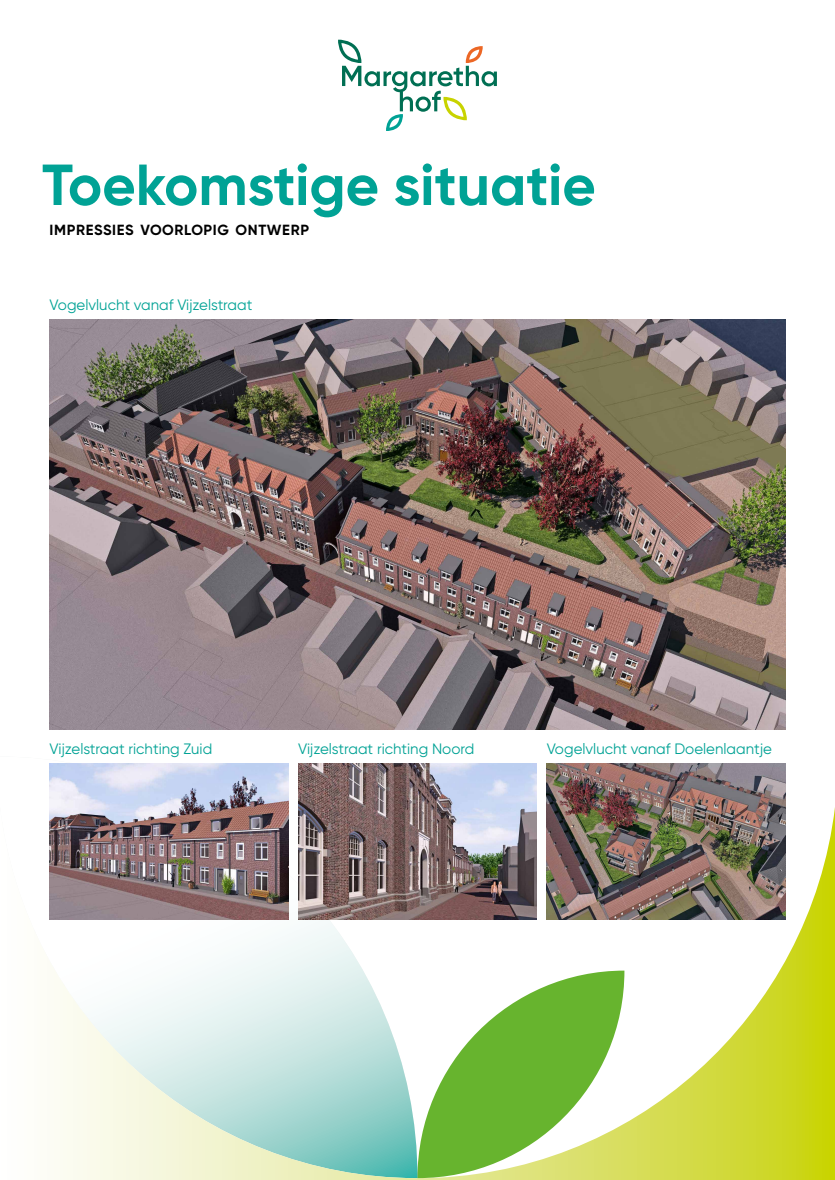
<style>
.page{position:relative;width:835px;height:1180px;background:#fff}
.page>*{position:absolute;margin:0;border:0;box-sizing:border-box;transform-origin:0 0}
.t1{font:700 57.75px "Gilroy";color:#00a295}
.t2{font:15.05px "Gilroy";color:#00a295}
.t3{font:700 14.7px "Gilroy";letter-spacing:.045em;color:#000}
</style>
<div class="page">
<svg style="left:49px;top:807px;width:785px;height:373px"></svg>
<svg style="left:417px;top:970px;width:207px;height:208px;fill:#67b42e"></svg>
<svg style="left:338px;top:40px;width:159px;height:91px"></svg>
<img style="left:50px;top:320px;width:735px;height:409px">
<img style="left:50px;top:764px;width:238px;height:155px">
<img style="left:298px;top:764px;width:238px;height:155px">
<img style="left:546px;top:764px;width:239px;height:155px">
<h1 class="t1" style="left:42px;top:149px;width:555px">Toekomstige situatie</h1>
<p class="t3" style="left:50px;top:221px;width:261px">IMPRESSIES VOORLOPIG ONTWERP</p>
<p class="t2" style="left:50px;top:295px;width:204px">Vogelvlucht vanaf Vijzelstraat</p>
<p class="t2" style="left:50px;top:739px;width:164px">Vijzelstraat richting Zuid</p>
<p class="t2" style="left:298px;top:739px;width:178px">Vijzelstraat richting Noord</p>
<p class="t2" style="left:546px;top:739px;width:227px">Vogelvlucht vanaf Doelenlaantje</p>
</div>
